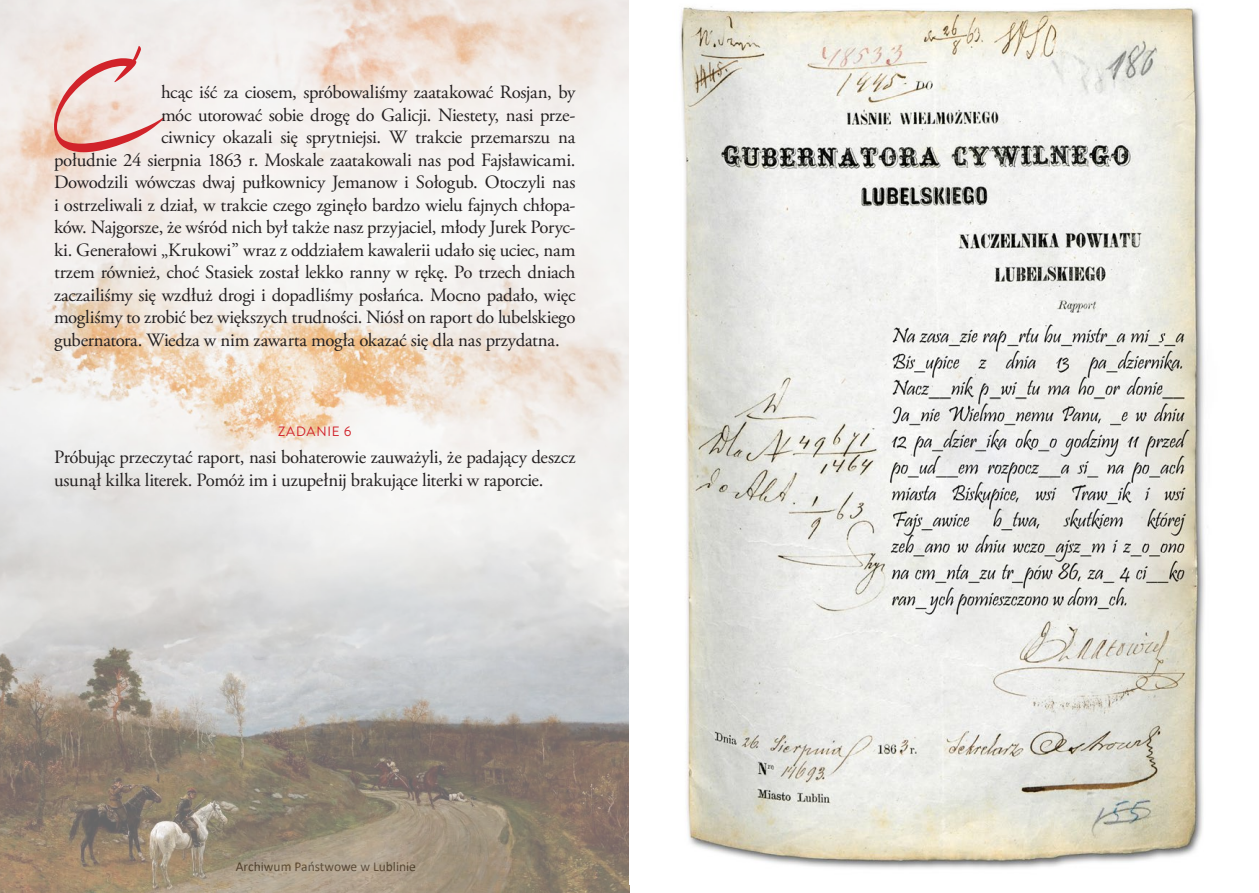
<style>
.page{position:relative;width:1259px;height:893px;background:#fff}
.page>*{position:absolute;margin:0;border:0;box-sizing:border-box;transform-origin:0 0}
.t1{font:121.05px "Comforter";color:#d1232a}
.t2{font:18.75px/22.5px "Adobe Garamond Pro";letter-spacing:-.015em;color:#231f20}
.t3{font:13.5px "Calibri";color:#231f20}
.t4{font:13.5px "Brandon Text";letter-spacing:.06em;color:#d1232a}
</style>
<div class="page">
<img style="left:0;top:0;width:629px;height:893px">
<img style="left:680px;top:6px;width:525px;height:863px">
<p class="t1" style="left:51px;top:25px;width:107px">C</p>
<p class="t2" style="left:161px;top:82px;width:416px">hcąc iść za ciosem, spróbowaliśmy zaatakować Rosjan, by</p>
<p class="t2" style="left:161px;top:104px;width:416px">móc utorować sobie drogę do Galicji. Niestety, nasi prze-</p>
<p class="t2" style="left:161px;top:127px;width:416px">ciwnicy okazali się sprytniejsi. W trakcie przemarszu na</p>
<p class="t2" style="left:54px;top:149px;width:523px">południe 24 sierpnia 1863 r. Moskale zaatakowali nas pod Fajsławicami.</p>
<p class="t2" style="left:54px;top:172px;width:523px">Dowodzili wówczas dwaj pułkownicy Jemanow i Sołogub. Otoczyli nas</p>
<p class="t2" style="left:54px;top:194px;width:523px">i ostrzeliwali z dział, w trakcie czego zginęło bardzo wielu fajnych chłopa-</p>
<p class="t2" style="left:54px;top:217px;width:523px">ków. Najgorsze, że wśród nich był także nasz przyjaciel, młody Jurek Poryc-</p>
<p class="t2" style="left:54px;top:239px;width:523px">ki. Generałowi „Krukowi” wraz z oddziałem kawalerii udało się uciec, nam</p>
<p class="t2" style="left:54px;top:262px;width:523px">trzem również, choć Stasiek został lekko ranny w rękę. Po trzech dniach</p>
<p class="t2" style="left:54px;top:284px;width:523px">zaczailiśmy się wzdłuż drogi i dopadliśmy posłańca. Mocno padało, więc</p>
<p class="t2" style="left:54px;top:307px;width:523px">mogliśmy to zrobić bez większych trudności. Niósł on raport do lubelskiego</p>
<p class="t2" style="left:54px;top:329px;width:507px">gubernatora. Wiedza w nim zawarta mogła okazać się dla nas przydatna.</p>
<p class="t4" style="left:278px;top:422px;width:75px">ZADANIE 6</p>
<p class="t2" style="left:54px;top:446px;width:523px">Próbując przeczytać raport, nasi bohaterowie zauważyli, że padający deszcz usunął kilka literek. Pomóż im i uzupełnij brakujące literki w raporcie.</p>
<p class="t3" style="left:236px;top:857px;width:182px">Archiwum Państwowe w Lublinie</p>
</div>
